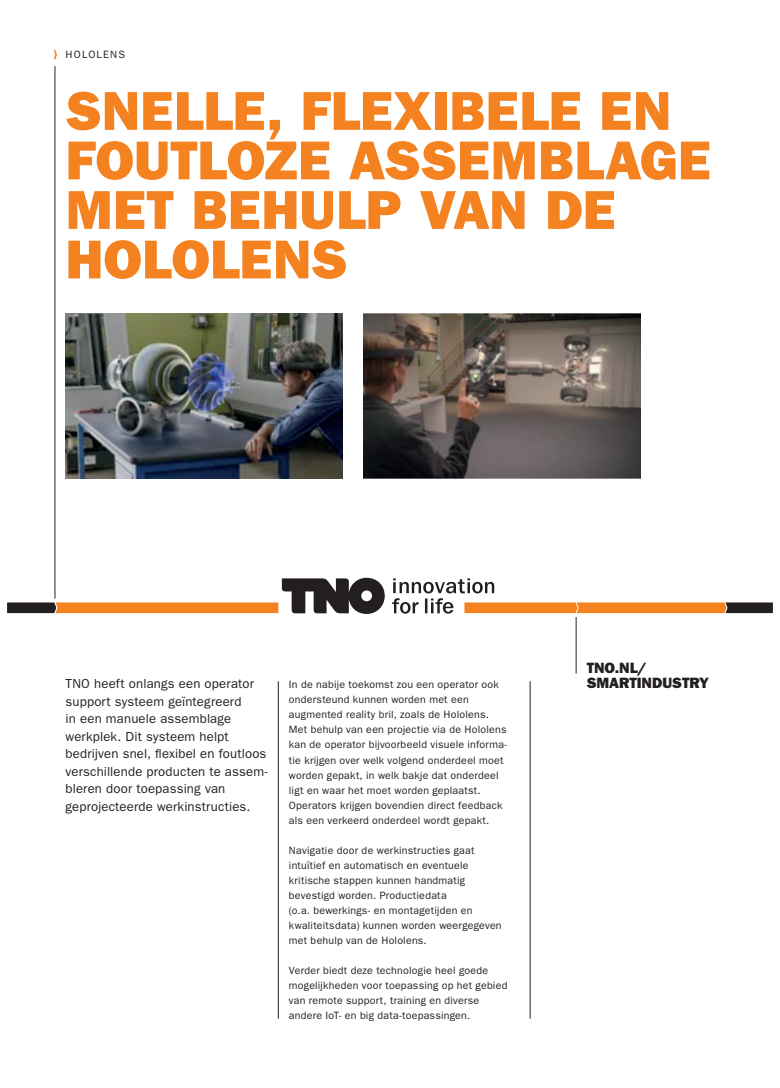
<style>
.page{position:relative;width:780px;height:1088px;background:#fff}
.page>*{position:absolute;margin:0;border:0;box-sizing:border-box;transform-origin:0 0}
.t1{font:55px/49.5px "ITC Franklin Gothic Std Hvy";color:#f58220}
.t2{font:15px/15px "ITC Franklin Gothic Std Hvy";letter-spacing:-.005em;color:#231f20}
.t3{font:13.12px/17.5px "ITC Franklin Gothic Std";letter-spacing:.01em;color:#231f20}
.t4{font:10.62px/15px "ITC Franklin Gothic Std";letter-spacing:.02em;color:#231f20}
.t5{font:10.62px "ITC Franklin Gothic Std";letter-spacing:.11em;color:#231f20}
</style>
<div class="page">
<hr style="left:278px;top:681px;width:1px;height:337px;background:#231f20">
<hr style="left:530px;top:681px;width:1px;height:337px;background:#231f20">
<hr style="left:55px;top:66px;width:1px;height:532px;background:#231f20">
<img style="left:66px;top:313px;width:276px;height:165px">
<img style="left:363px;top:313px;width:277px;height:165px">
<svg style="left:54px;top:49px;width:3px;height:11px"></svg>
<hr style="left:576px;top:617px;width:1px;height:56px;background:#231f20">
<svg style="left:7px;top:570px;width:765px;height:54px"></svg>
<p class="t5" style="left:66px;top:49px;width:61px">HOLOLENS</p>
<h1 class="t1" style="left:66px;top:86px;width:647px">SNELLE, FLEXIBELE EN<br>FOUTLOZE ASSEMBLAGE<br>MET BEHULP VAN DE<br>HOLOLENS</h1>
<p class="t3" style="left:66px;top:675px;width:203px">TNO heeft onlangs een operator support systeem geïntegreerd<br>in een manuele assemblage werkplek. Dit systeem helpt bedrijven snel, flexibel en foutloos verschillende producten te assem&shy;bleren door toepassing van geprojecteerde werkinstructies.</p>
<p class="t4" style="left:289px;top:677px;width:219px">In de nabije toekomst zou een operator ook ondersteund kunnen worden met een augmented reality bril, zoals de Hololens.<br>Met behulp van een projectie via de Hololens kan de operator bijvoorbeeld visuele informa&shy;tie krijgen over welk volgend onderdeel moet worden gepakt, in welk bakje dat onderdeel ligt en waar het moet worden geplaatst.<br>Operators krijgen bovendien direct feedback als een verkeerd onderdeel wordt gepakt.</p>
<p class="t4" style="left:289px;top:842px;width:214px">Navigatie door de werkinstructies gaat intuïtief en automatisch en eventuele kritische stappen kunnen handmatig bevestigd worden. Productiedata<br>(o.a. bewerkings- en montagetijden en kwaliteitsdata) kunnen worden weergegeven met behulp van de Hololens.</p>
<p class="t4" style="left:289px;top:962px;width:220px">Verder biedt deze technologie heel goede mogelijkheden voor toepassing op het gebied van remote support, training en diverse andere IoT- en big data-toepassingen.</p>
<h2 class="t2" style="left:586px;top:661px;width:124px">TNO.NL/<br>SMARTINDUSTRY</h2>
</div>
